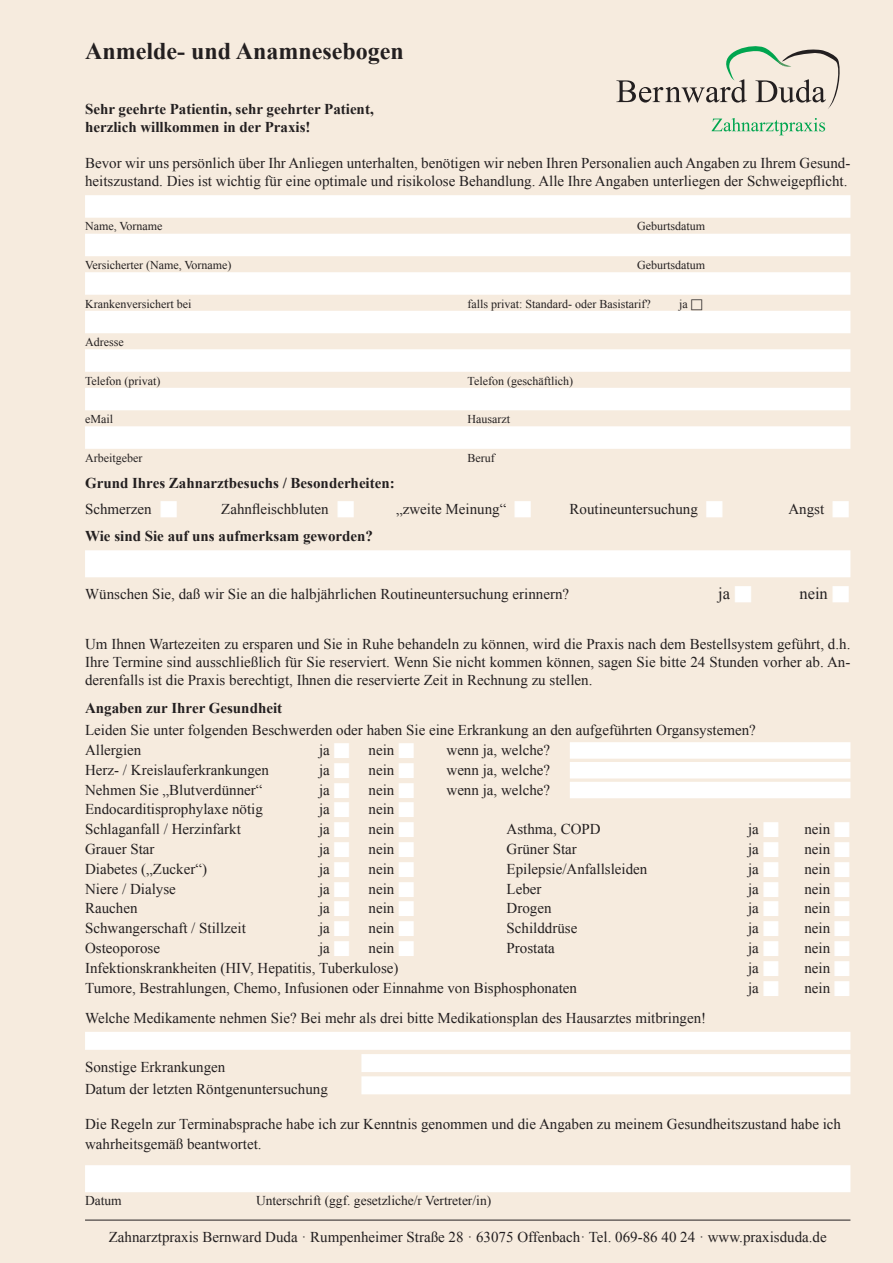
<style>
.page{position:relative;width:893px;height:1263px;background:#f6ebde}
.page>*{position:absolute;margin:0;border:0;box-sizing:border-box;transform-origin:0 0}
.t1{font:700 24px "Times New Roman";color:#231f20}
.t2{font:16.5px "Times New Roman";color:#231f20}
.t3{font:15px/18px "Times New Roman";color:#231f20}
.t4{font:700 15px "Times New Roman";color:#231f20}
.t5{font:13.5px "Times New Roman";color:#231f20}
.t6{font:12px "Times New Roman";color:#231f20}
.s1{font-family:"European Pi Three"}
.s2{font-family:"European Pi Three";font-size:18px;color:#fff}
.s3{font-family:"European Pi Three";font-size:16.5px;color:#fff}
</style>
<div class="page">
<div style="left:85px;top:195px;width:765px;height:23px;background:#fff"></div>
<div style="left:85px;top:234px;width:765px;height:22px;background:#fff"></div>
<div style="left:85px;top:272px;width:765px;height:23px;background:#fff"></div>
<div style="left:85px;top:311px;width:765px;height:22px;background:#fff"></div>
<div style="left:85px;top:349px;width:765px;height:23px;background:#fff"></div>
<div style="left:85px;top:388px;width:765px;height:22px;background:#fff"></div>
<div style="left:85px;top:426px;width:765px;height:23px;background:#fff"></div>
<div style="left:85px;top:550px;width:765px;height:27px;background:#fff"></div>
<div style="left:570px;top:742px;width:280px;height:17px;background:#fff"></div>
<div style="left:570px;top:762px;width:280px;height:16px;background:#fff"></div>
<div style="left:570px;top:782px;width:280px;height:16px;background:#fff"></div>
<div style="left:85px;top:1032px;width:765px;height:18px;background:#fff"></div>
<div style="left:361px;top:1054px;width:489px;height:18px;background:#fff"></div>
<div style="left:361px;top:1076px;width:489px;height:18px;background:#fff"></div>
<div style="left:85px;top:1165px;width:765px;height:27px;background:#fff"></div>
<svg style="left:616px;top:46px;width:224px;height:63px"></svg>
<svg style="left:712px;top:118px;width:113px;height:17px"></svg>
<hr style="left:85px;top:1220px;width:765px;height:1px;background:#231f20">
<p class="t1" style="left:85px;top:34px;width:320px">Anmelde- und Anamnesebogen</p>
<p class="t4" style="left:85px;top:99px;width:290px">Sehr geehrte Patientin, sehr geehrter Patient,</p>
<p class="t4" style="left:85px;top:117px;width:227px">herzlich willkommen in der Praxis!</p>
<p class="t3" style="left:85px;top:154px;width:767px">Bevor wir uns persönlich über Ihr Anliegen unterhalten, benötigen wir neben Ihren Personalien auch Angaben zu Ihrem Gesund&shy;heitszustand. Dies ist wichtig für eine optimale und risikolose Behandlung. Alle Ihre Angaben unterliegen der Schweigepflicht.</p>
<p class="t6" style="left:85px;top:218px;width:79px">Name, Vorname</p>
<p class="t6" style="left:637px;top:218px;width:69px">Geburtsdatum</p>
<p class="t6" style="left:85px;top:257px;width:148px">Versicherter (Name, Vorname)</p>
<p class="t6" style="left:637px;top:257px;width:69px">Geburtsdatum</p>
<p class="t6" style="left:85px;top:295px;width:108px">Krankenversichert bei</p>
<p class="t6" style="left:468px;top:295px;width:185px">falls privat: Standard- oder Basistarif?</p>
<p class="t6" style="left:679px;top:295px;width:25px">ja <span class="s1">n</span></p>
<p class="t6" style="left:85px;top:334px;width:40px">Adresse</p>
<p class="t6" style="left:85px;top:372px;width:77px">Telefon (privat)</p>
<p class="t6" style="left:468px;top:372px;width:107px">Telefon (geschäftlich)</p>
<p class="t6" style="left:85px;top:411px;width:29px">eMail</p>
<p class="t6" style="left:468px;top:411px;width:44px">Hausarzt</p>
<p class="t6" style="left:85px;top:449px;width:59px">Arbeitgeber</p>
<p class="t6" style="left:468px;top:449px;width:29px">Beruf</p>
<p class="t4" style="left:85px;top:473px;width:311px">Grund Ihres Zahnarztbesuchs / Besonderheiten:</p>
<p class="t3" style="left:85px;top:500px;width:94px">Schmerzen <span class="s2">N</span></p>
<p class="t3" style="left:221px;top:500px;width:135px">Zahnfleischbluten <span class="s2">N</span></p>
<p class="t3" style="left:396px;top:500px;width:137px">„zweite Meinung“ <span class="s2">N</span></p>
<p class="t3" style="left:569px;top:500px;width:155px">Routineuntersuchung <span class="s2">N</span></p>
<p class="t3" style="left:788px;top:500px;width:63px">Angst <span class="s2">N</span></p>
<p class="t4" style="left:85px;top:525px;width:290px">Wie sind Sie auf uns aufmerksam geworden?</p>
<p class="t3" style="left:85px;top:585px;width:486px">Wünschen Sie, daß wir Sie an die halbjährlichen Routineuntersuchung erinnern?</p>
<p class="t2" style="left:718px;top:582px;width:36px">ja <span class="s2">N</span></p>
<p class="t2" style="left:799px;top:582px;width:52px">nein <span class="s2">N</span></p>
<p class="t3" style="left:85px;top:635px;width:767px;text-align:justify">Um Ihnen Wartezeiten zu ersparen und Sie in Ruhe behandeln zu können, wird die Praxis nach dem Bestellsystem geführt, d.h.<br>Ihre Termine sind ausschließlich für Sie reserviert. Wenn Sie nicht kommen können, sagen Sie bitte 24 Stunden vorher ab. An&shy;derenfalls ist die Praxis berechtigt, Ihnen die reservierte Zeit in Rechnung zu stellen.</p>
<p class="t4" style="left:85px;top:697px;width:199px">Angaben zur Ihrer Gesundheit</p>
<p class="t3" style="left:85px;top:721px;width:672px">Leiden Sie unter folgenden Beschwerden oder haben Sie eine Erkrankung an den aufgeführten Organsystemen?</p>
<p class="t3" style="left:85px;top:741px;width:58px">Allergien</p>
<p class="t3" style="left:319px;top:741px;width:97px">ja <span class="s3">N</span> nein <span class="s3">N</span></p>
<p class="t3" style="left:446px;top:741px;width:105px">wenn ja, welche?</p>
<p class="t3" style="left:85px;top:760px;width:186px">Herz- / Kreislauferkrankungen</p>
<p class="t3" style="left:319px;top:760px;width:97px">ja <span class="s3">N</span> nein <span class="s3">N</span></p>
<p class="t3" style="left:446px;top:760px;width:105px">wenn ja, welche?</p>
<p class="t3" style="left:85px;top:780px;width:179px">Nehmen Sie „Blutverdünner“</p>
<p class="t3" style="left:319px;top:780px;width:97px">ja <span class="s3">N</span> nein <span class="s3">N</span></p>
<p class="t3" style="left:446px;top:780px;width:105px">wenn ja, welche?</p>
<p class="t3" style="left:85px;top:800px;width:179px">Endocarditisprophylaxe nötig</p>
<p class="t3" style="left:319px;top:800px;width:97px">ja <span class="s3">N</span> nein <span class="s3">N</span></p>
<p class="t3" style="left:85px;top:820px;width:157px">Schlaganfall / Herzinfarkt</p>
<p class="t3" style="left:319px;top:820px;width:97px">ja <span class="s3">N</span> nein <span class="s3">N</span></p>
<p class="t3" style="left:507px;top:820px;width:96px">Asthma, COPD</p>
<p class="t3" style="left:748px;top:820px;width:33px">ja <span class="s3">N</span></p>
<p class="t3" style="left:804px;top:820px;width:48px">nein <span class="s3">N</span></p>
<p class="t3" style="left:85px;top:840px;width:71px">Grauer Star</p>
<p class="t3" style="left:319px;top:840px;width:97px">ja <span class="s3">N</span> nein <span class="s3">N</span></p>
<p class="t3" style="left:507px;top:840px;width:72px">Grüner Star</p>
<p class="t3" style="left:748px;top:840px;width:33px">ja <span class="s3">N</span></p>
<p class="t3" style="left:804px;top:840px;width:48px">nein <span class="s3">N</span></p>
<p class="t3" style="left:85px;top:859px;width:124px">Diabetes („Zucker“)</p>
<p class="t3" style="left:319px;top:859px;width:97px">ja <span class="s3">N</span> nein <span class="s3">N</span></p>
<p class="t3" style="left:507px;top:859px;width:142px">Epilepsie/Anfallsleiden</p>
<p class="t3" style="left:748px;top:859px;width:33px">ja <span class="s3">N</span></p>
<p class="t3" style="left:804px;top:859px;width:48px">nein <span class="s3">N</span></p>
<p class="t3" style="left:85px;top:879px;width:92px">Niere / Dialyse</p>
<p class="t3" style="left:319px;top:879px;width:97px">ja <span class="s3">N</span> nein <span class="s3">N</span></p>
<p class="t3" style="left:507px;top:879px;width:36px">Leber</p>
<p class="t3" style="left:748px;top:879px;width:33px">ja <span class="s3">N</span></p>
<p class="t3" style="left:804px;top:879px;width:48px">nein <span class="s3">N</span></p>
<p class="t3" style="left:85px;top:899px;width:54px">Rauchen</p>
<p class="t3" style="left:319px;top:899px;width:97px">ja <span class="s3">N</span> nein <span class="s3">N</span></p>
<p class="t3" style="left:507px;top:899px;width:46px">Drogen</p>
<p class="t3" style="left:748px;top:899px;width:33px">ja <span class="s3">N</span></p>
<p class="t3" style="left:804px;top:899px;width:48px">nein <span class="s3">N</span></p>
<p class="t3" style="left:85px;top:919px;width:162px">Schwangerschaft / Stillzeit</p>
<p class="t3" style="left:319px;top:919px;width:97px">ja <span class="s3">N</span> nein <span class="s3">N</span></p>
<p class="t3" style="left:507px;top:919px;width:72px">Schilddrüse</p>
<p class="t3" style="left:748px;top:919px;width:33px">ja <span class="s3">N</span></p>
<p class="t3" style="left:804px;top:919px;width:48px">nein <span class="s3">N</span></p>
<p class="t3" style="left:85px;top:939px;width:76px">Osteoporose</p>
<p class="t3" style="left:319px;top:939px;width:97px">ja <span class="s3">N</span> nein <span class="s3">N</span></p>
<p class="t3" style="left:507px;top:939px;width:50px">Prostata</p>
<p class="t3" style="left:748px;top:939px;width:33px">ja <span class="s3">N</span></p>
<p class="t3" style="left:804px;top:939px;width:48px">nein <span class="s3">N</span></p>
<p class="t3" style="left:85px;top:958px;width:315px">Infektionskrankheiten (HIV, Hepatitis, Tuberkulose)</p>
<p class="t3" style="left:748px;top:958px;width:33px">ja <span class="s3">N</span></p>
<p class="t3" style="left:804px;top:958px;width:48px">nein <span class="s3">N</span></p>
<p class="t3" style="left:85px;top:978px;width:493px">Tumore, Bestrahlungen, Chemo, Infusionen oder Einnahme von Bisphosphonaten</p>
<p class="t3" style="left:748px;top:978px;width:33px">ja <span class="s3">N</span></p>
<p class="t3" style="left:804px;top:978px;width:48px">nein <span class="s3">N</span></p>
<p class="t3" style="left:85px;top:1009px;width:623px">Welche Medikamente nehmen Sie? Bei mehr als drei bitte Medikationsplan des Hausarztes mitbringen!</p>
<p class="t3" style="left:85px;top:1058px;width:142px">Sonstige Erkrankungen</p>
<p class="t3" style="left:85px;top:1080px;width:244px">Datum der letzten Röntgenuntersuchung</p>
<p class="t3" style="left:85px;top:1114px;width:757px;line-height:19.8px">Die Regeln zur Terminabsprache habe ich zur Kenntnis genommen und die Angaben zu meinem Gesundheitszustand habe ich wahrheitsgemäß beantwortet.</p>
<p class="t5" style="left:85px;top:1191px;width:38px">Datum</p>
<p class="t5" style="left:256px;top:1191px;width:237px">Unterschrift (ggf. gesetzliche/r Vertreter/in)</p>
<p class="t3" style="left:109px;top:1227px;width:720px">Zahnarztpraxis Bernward Duda · Rumpenheimer Straße 28 · 63075 Offenbach· Tel. 069-86 40 24 · www.praxisduda.de</p>
</div>
